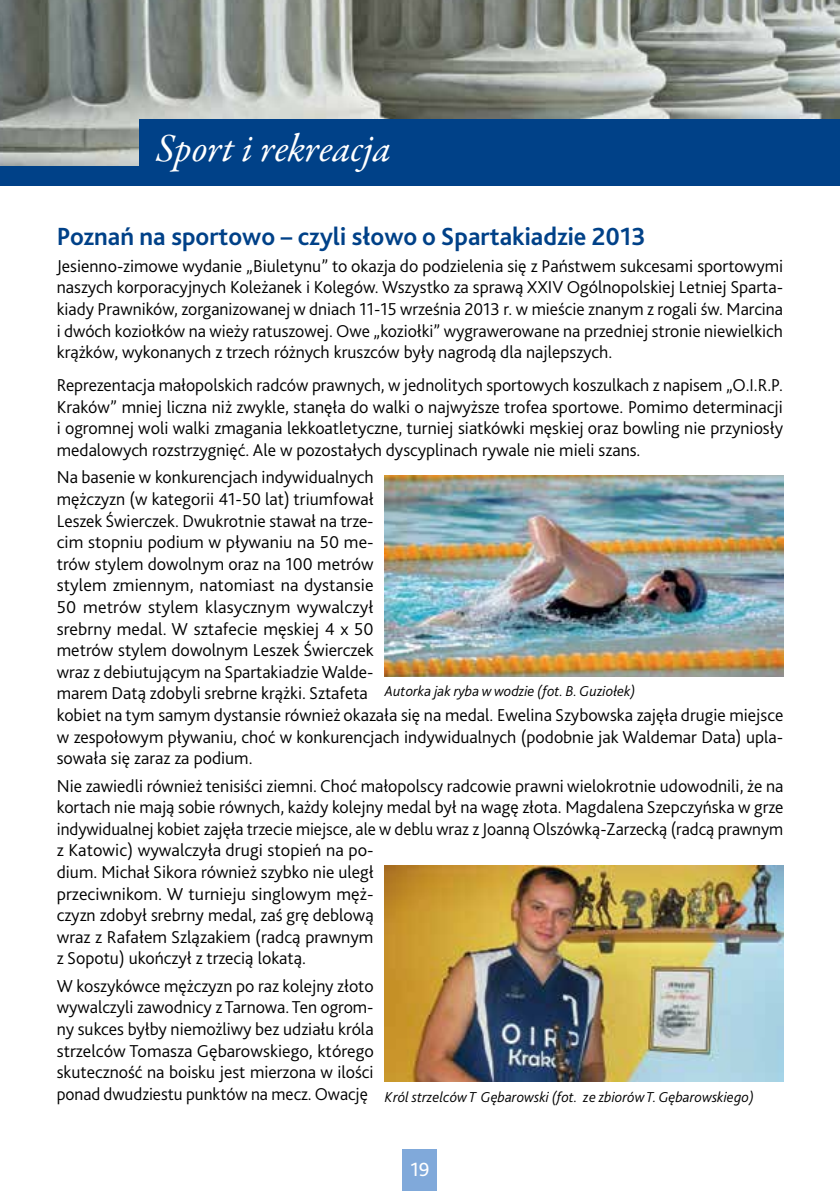
<style>
.page{position:relative;width:840px;height:1191px;background:#fff}
.page>*{position:absolute;margin:0;border:0;box-sizing:border-box;transform-origin:0 0}
.t1{font:italic 40px "Garamond Premr Pro";color:#fff}
.t2{font:700 26px "Bliss 2";color:#004188}
.t3{font:20px "Bliss 2";color:#fff}
.t4{font:300 18px/21.6px "Bliss 2";color:#000;text-align:justify}
.t5{font:italic 300 15px "Bliss 2";color:#000}
</style>
<div class="page">
<img style="left:0;top:0;width:839px;height:166px">
<div style="left:403px;top:1149px;width:34px;height:42px;background:#80a9da"></div>
<div style="left:139px;top:119px;width:700px;height:53px;background:#004188"></div>
<div style="left:0;top:166px;width:839px;height:20px;background:#004188"></div>
<img style="left:385px;top:476px;width:397px;height:200px">
<img style="left:385px;top:865px;width:397px;height:216px">
<h1 class="t1" style="left:155px;top:123px;width:237px">Sport i rekreacja</h1>
<h2 class="t2" style="left:57px;top:220px;width:590px">Poznań na sportowo – czyli słowo o Spartakiadzie 2013</h2>
<p class="t4" style="left:57px;top:255px;width:727px">Jesienno-zimowe wydanie „Biuletynu” to okazja do podzielenia się z Państwem sukcesami sportowymi naszych korporacyjnych Koleżanek i Kolegów. Wszystko za sprawą XXIV Ogólnopolskiej Letniej Sparta&shy;kiady Prawników, zorganizowanej w dniach 11-15 września 2013 r. w mieście znanym z rogali św. Marcina i dwóch koziołków na wieży ratuszowej. Owe „koziołki” wygrawerowane na przedniej stronie niewielkich krążków, wykonanych z trzech różnych kruszców były nagrodą dla najlepszych.</p>
<p class="t4" style="left:57px;top:374px;width:727px">Reprezentacja małopolskich radców prawnych, w jednolitych sportowych koszulkach z napisem „O.I.R.P.<br>Kraków” mniej liczna niż zwykle, stanęła do walki o najwyższe trofea sportowe. Pomimo determinacji i ogromnej woli walki zmagania lekkoatletyczne, turniej siatkówki męskiej oraz bowling nie przyniosły medalowych rozstrzygnięć. Ale w pozostałych dyscyplinach rywale nie mieli szans.</p>
<p class="t4" style="left:57px;top:466px;width:727px;text-align:left">Na basenie w konkurencjach indywidualnych<br>mężczyzn (w kategorii 41-50 lat) triumfował<br>Leszek Świerczek. Dwukrotnie stawał na trze-<br>cim stopniu podium w pływaniu na 50 me-<br>trów stylem dowolnym oraz na 100 metrów<br>stylem zmiennym, natomiast na dystansie<br>50 metrów stylem klasycznym wywalczył<br>srebrny medal. W sztafecie męskiej 4 x 50<br>metrów stylem dowolnym Leszek Świerczek<br>wraz z debiutującym na Spartakiadzie Walde-<br>marem Datą zdobyli srebrne krążki. Sztafeta<br>kobiet na tym samym dystansie również okazała się na medal. Ewelina Szybowska zajęła drugie miejsce w zespołowym pływaniu, choć w konkurencjach indywidualnych (podobnie jak Waldemar Data) upla&shy;sowała się zaraz za podium.</p>
<p class="t4" style="left:57px;top:774px;width:728px;text-align:left">Nie zawiedli również tenisiści ziemni. Choć małopolscy radcowie prawni wielokrotnie udowodnili, że na kortach nie mają sobie równych, każdy kolejny medal był na wagę złota. Magdalena Szepczyńska w grze indywidualnej kobiet zajęła trzecie miejsce, ale w deblu wraz z Joanną Olszówką-Zarzecką (radcą prawnym z Katowic) wywalczyła drugi stopień na po-<br>dium. Michał Sikora również szybko nie uległ<br>przeciwnikom. W turnieju singlowym męż-<br>czyzn zdobył srebrny medal, zaś grę deblową<br>wraz z Rafałem Szlązakiem (radcą prawnym<br>z Sopotu) ukończył z trzecią lokatą.</p>
<p class="t4" style="left:57px;top:974px;width:318px">W koszykówce mężczyzn po raz kolejny złoto wywalczyli zawodnicy z Tarnowa. Ten ogrom&shy;ny sukces byłby niemożliwy bez udziału króla strzelców Tomasza Gębarowskiego, którego skuteczność na boisku jest mierzona w ilości ponad dwudziestu punktów na mecz. Owację</p>
<p class="t5" style="left:385px;top:681px;width:252px">Autorka jak ryba w wodzie (fot. B. Guziołek)</p>
<p class="t5" style="left:385px;top:1087px;width:370px">Król strzelców T Gębarowski (fot. ze zbiorów T. Gębarowskiego)</p>
<p class="t3" style="left:410px;top:1156px;width:21px">19</p>
</div>
